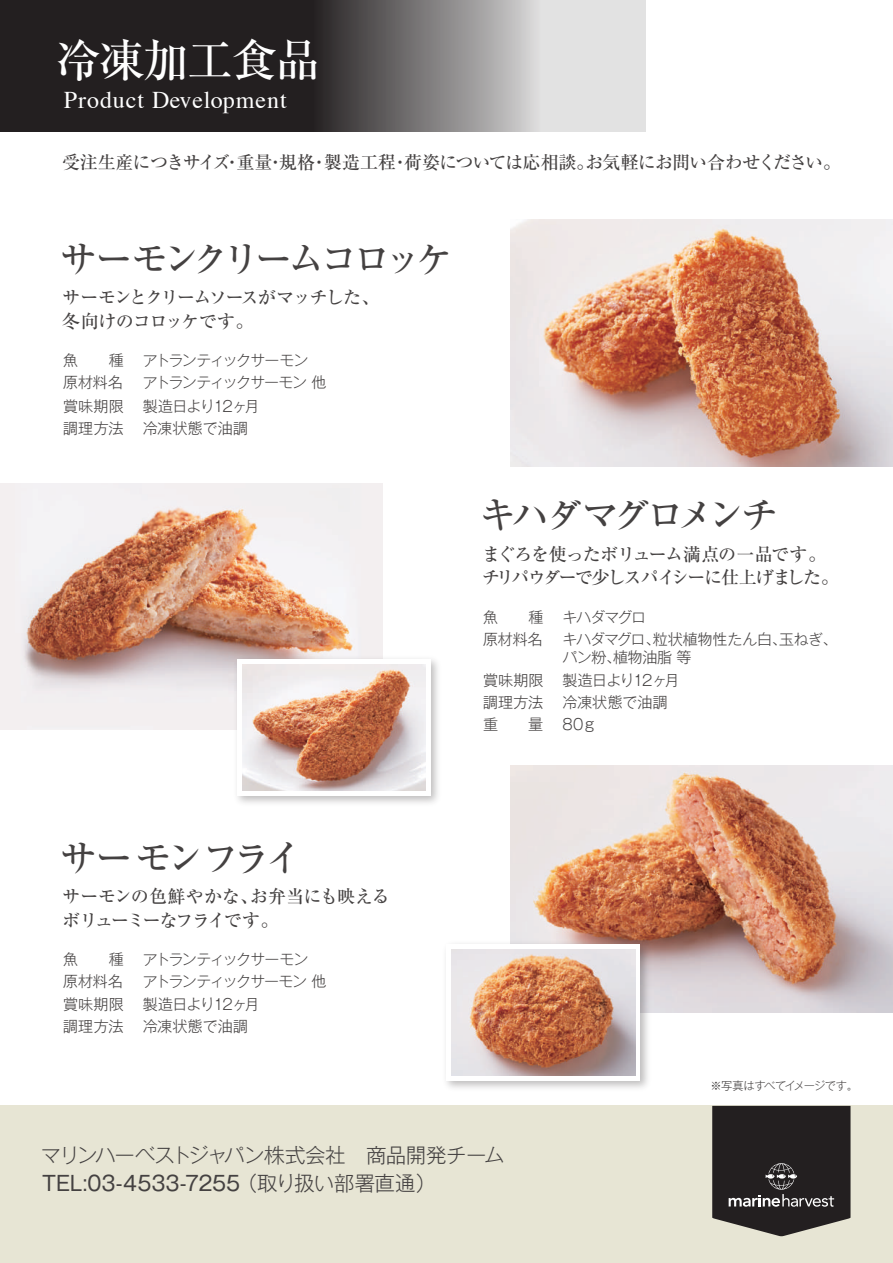
<style>
.page{position:relative;width:893px;height:1263px;background:#fff}
.page>*{position:absolute;margin:0;border:0;box-sizing:border-box;transform-origin:0 0}
.t1{font:500 45px "Ryumin Pro";letter-spacing:-.025em;color:#fff}
.t2{font:500 37.5px "Ryumin Pro";letter-spacing:-.135em;color:#444141}
.t3{font:500 37.5px "Ryumin Pro";letter-spacing:-.085em;color:#444141}
.t4{font:24px "Times";letter-spacing:.04em;color:#fff}
.t5{font:300 20.4px/27.5px "Gothic MB101 Pr 5";letter-spacing:-.04em;color:#444141}
.t6{font:500 18px/24px "Ryumin Pro";letter-spacing:-.06em;color:#444141}
.t7{font:500 18px "Ryumin Pro";letter-spacing:-.04em;color:#444141}
.t8{font:300 15px/18px "Gothic MB101 Pr 5";letter-spacing:-.035em;color:#444141}
.t9{font:300 15px "Gothic MB101 Pr 5";letter-spacing:-.1em;color:#444141}
.t10{font:300 15px "Gothic MB101 Pr 5";letter-spacing:-.085em;color:#444141}
.t11{font:300 15px "Gothic MB101 Pr 5";letter-spacing:.01em;color:#444141}
.t12{font:300 11.25px "Gothic MB101 Pr 5";letter-spacing:-.03em;color:#444141}
.s1{font-weight:400}
</style>
<div class="page">
<div style="left:0;top:1106px;width:893px;height:157px;background:#e7e5d4"></div>
<img style="left:510px;top:220px;width:383px;height:246px">
<img style="left:0;top:484px;width:383px;height:246px">
<img style="left:510px;top:765px;width:383px;height:247px">
<svg style="left:0;top:0;width:646px;height:131px;background:#625f60"></svg>
<svg style="left:712px;top:1106px;width:138px;height:130px;background:#383434"></svg>
<img style="left:230px;top:652px;width:208px;height:151px">
<div style="left:237px;top:659px;width:194px;height:136px;background:#fff"></div>
<img style="left:242px;top:664px;width:184px;height:126px">
<img style="left:446px;top:937px;width:208px;height:151px">
<div style="left:446px;top:944px;width:194px;height:136px;background:linear-gradient(to right,#fff,#fff)"></div>
<img style="left:452px;top:949px;width:183px;height:126px">
<h1 class="t1" style="left:56px;top:25px;width:266px">冷凍加工食品</h1>
<h3 class="t4" style="left:64px;top:77px;width:224px">Product Development</h3>
<p class="t7" style="left:62px;top:148px;width:781px">受注生産につきサイズ・重量・規格・製造工程・荷姿については応相談。お気軽にお問い合わせください。</p>
<h2 class="t2" style="left:60px;top:229px;width:395px">サーモンクリームコロッケ</h2>
<p class="t6" style="left:62px;top:284px;width:319px">サーモンとクリームソースがマッチした、冬向けのコロッケです。</p>
<p class="t8" style="left:63px;top:350px;width:62px">魚　 種</p>
<p class="t9" style="left:143px;top:348px;width:167px">アトランティックサーモン</p>
<p class="t8" style="left:63px;top:372px;width:61px">原材料名</p>
<p class="t9" style="left:143px;top:370px;width:185px">アトランティックサーモン 他</p>
<p class="t8" style="left:63px;top:396px;width:62px">賞味期限</p>
<p class="t10" style="left:143px;top:393px;width:118px">製造日より12ヶ月</p>
<p class="t8" style="left:63px;top:418px;width:62px">調理方法</p>
<p class="t11" style="left:143px;top:416px;width:107px">冷凍状態で油調</p>
<h2 class="t3" style="left:60px;top:828px;width:245px">サーモンフライ</h2>
<p class="t6" style="left:62px;top:883px;width:329px">サーモンの色鮮やかな、お弁当にも映えるボリューミーなフライです。</p>
<p class="t8" style="left:63px;top:949px;width:62px">魚　 種</p>
<p class="t9" style="left:143px;top:947px;width:167px">アトランティックサーモン</p>
<p class="t8" style="left:63px;top:971px;width:61px">原材料名</p>
<p class="t9" style="left:143px;top:969px;width:185px">アトランティックサーモン 他</p>
<p class="t8" style="left:63px;top:994px;width:62px">賞味期限</p>
<p class="t10" style="left:143px;top:991px;width:118px">製造日より12ヶ月</p>
<p class="t8" style="left:63px;top:1016px;width:62px">調理方法</p>
<p class="t11" style="left:143px;top:1014px;width:107px">冷凍状態で油調</p>
<h2 class="t2" style="left:479px;top:486px;width:301px">キハダマグロメンチ</h2>
<p class="t6" style="left:482px;top:540px;width:358px">まぐろを使ったボリューム満点の一品です。チリパウダーで少しスパイシーに仕上げました。</p>
<p class="t8" style="left:483px;top:607px;width:62px">魚　 種</p>
<p class="t8" style="left:562px;top:607px;width:85px">キハダマグロ</p>
<p class="t8" style="left:483px;top:629px;width:61px">原材料名</p>
<p class="t8" style="left:562px;top:629px;width:277px">キハダマグロ、粒状植物性たん白、玉ねぎ、パン粉、植物油脂 等</p>
<p class="t8" style="left:483px;top:670px;width:62px">賞味期限</p>
<p class="t10" style="left:562px;top:668px;width:118px">製造日より12ヶ月</p>
<p class="t8" style="left:483px;top:692px;width:62px">調理方法</p>
<p class="t11" style="left:562px;top:690px;width:107px">冷凍状態で油調</p>
<p class="t8" style="left:483px;top:714px;width:61px">重　　量</p>
<p class="t8" style="left:562px;top:714px;width:36px">80ｇ</p>
<p class="t12" style="left:710px;top:1077px;width:149px">※写真はすべてイメージです。</p>
<p class="t5" style="left:41px;top:1140px;width:465px">マリンハーベストジャパン株式会社　商品開発チーム<br><span class="s1">TEL:03-4533-7255</span> （取り扱い部署直通）</p>
</div>
